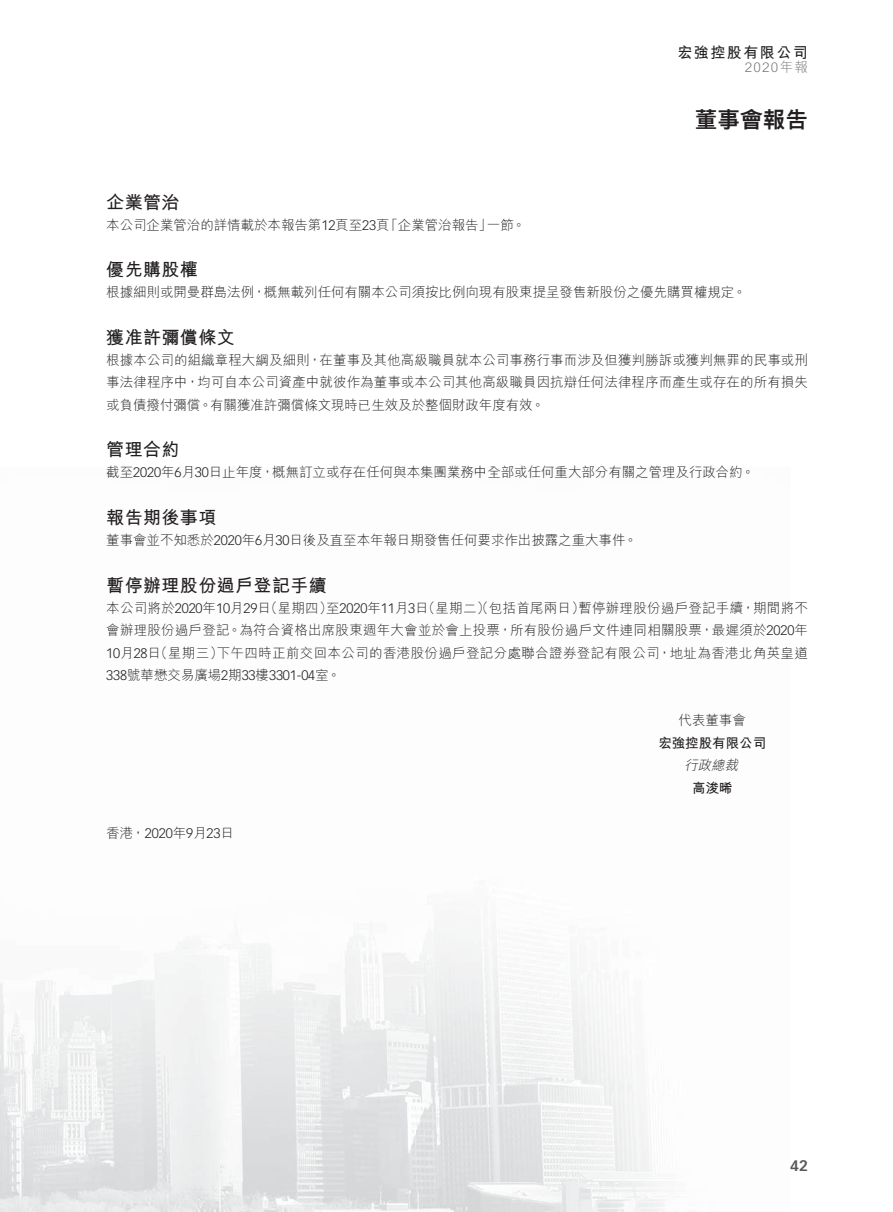
<style>
.page{position:relative;width:893px;height:1212px;background:#fff}
.page>*{position:absolute;margin:0;border:0;box-sizing:border-box;transform-origin:0 0}
.t1{font:22.5px "M Hei HK Heavy E Ten B5 H";letter-spacing:.005em;color:#231f20}
.t2{font:18px "M Hei HK Bold E Ten B5 H";letter-spacing:.025em;color:#231f20}
.t3{font:15px "M Hei HK Bold E Ten B5 H";letter-spacing:.1em;color:#231f20}
.t4{font:700 15px "Vectora LT Std";color:#58595b}
.t5{font:13.5px/22.5px "M Hei HK Light E Ten B5 H";letter-spacing:-.005em;color:#231f20;text-align:justify}
.t6{font:300 13.5px "Vectora LT Std";letter-spacing:-.005em;color:#231f20}
.t7{font:13.5px "M Hei HK Bold E Ten B5 H";color:#231f20}
.t8{font:13.5px "M Hei HK Light E Ten B5 H";letter-spacing:.09em;color:#77787b}
.t9{font:italic 13.5px "M Hei HK Light E Ten B5 H";color:#231f20}
.s1{font-family:"Vectora LT Std";font-weight:300}
.s2{font-family:"M Hei HK Light E Ten B5 H";font-weight:400}
</style>
<div class="page">
<img style="left:0;top:922px;width:666px;height:290px">
<p class="t3" style="left:677px;top:47px;width:132px">宏強控股有限公司</p>
<p class="t8" style="left:745px;top:62px;width:65px">2020年報</p>
<h1 class="t1" style="left:695px;top:111px;width:114px">董事會報告</h1>
<h2 class="t2" style="left:106px;top:195px;width:75px">企業管治</h2>
<p class="t5" style="left:106px;top:215px;width:421px">本公司企業管治的詳情載於本報告第<span class="s1">12</span>頁至<span class="s1">23</span>頁「企業管治報告」一節。</p>
<h2 class="t2" style="left:106px;top:263px;width:93px">優先購股權</h2>
<p class="t5" style="left:106px;top:283px;width:641px">根據細則或開曼群島法例，概無載列任何有關本公司須按比例向現有股東提呈發售新股份之優先購買權規定。</p>
<h2 class="t2" style="left:106px;top:330px;width:130px">獲准許彌償條文</h2>
<p class="t5" style="left:106px;top:350px;width:703px">根據本公司的組織章程大綱及細則，在董事及其他高級職員就本公司事務行事而涉及但獲判勝訴或獲判無罪的民事或刑事法律程序中，均可自本公司資產中就彼作為董事或本公司其他高級職員因抗辯任何法律程序而產生或存在的所有損失或負債撥付彌償。有關獲准許彌償條文現時已生效及於整個財政年度有效。</p>
<h2 class="t2" style="left:106px;top:443px;width:75px">管理合約</h2>
<p class="t5" style="left:106px;top:463px;width:650px">截至<span class="s1">2020</span>年<span class="s1">6</span>月<span class="s1">30</span>日止年度，概無訂立或存在任何與本集團業務中全部或任何重大部分有關之管理及行政合約。</p>
<h2 class="t2" style="left:106px;top:510px;width:112px">報告期後事項</h2>
<p class="t5" style="left:106px;top:530px;width:532px">董事會並不知悉於<span class="s1">2020</span>年<span class="s1">6</span>月<span class="s1">30</span>日後及直至本年報日期發售任何要求作出披露之重大事件。</p>
<h2 class="t2" style="left:106px;top:578px;width:222px">暫停辦理股份過戶登記手續</h2>
<p class="t5" style="left:106px;top:598px;width:703px">本公司將於<span class="s1">2020</span>年<span class="s1">10</span>月<span class="s1">29</span>日（星期四）至<span class="s1">2020</span>年<span class="s1">11</span>月<span class="s1">3</span>日（星期二）（包括首尾兩日）暫停辦理股份過戶登記手續，期間將不會辦理股份過戶登記。為符合資格出席股東週年大會並於會上投票，所有股份過戶文件連同相關股票，最遲須於<span class="s1">2020</span>年<span class="s1">10</span>月<span class="s1">28</span>日（星期三）下午四時正前交回本公司的香港股份過戶登記分處聯合證券登記有限公司，地址為香港北角英皇道</p>
<p class="t6" style="left:106px;top:669px;width:236px">338<span class="s2">號華懋交易廣場</span>2<span class="s2">期</span>33<span class="s2">樓</span>3301-04<span class="s2">室。</span></p>
<p class="t5" style="left:679px;top:710px;width:69px">代表董事會</p>
<p class="t7" style="left:658px;top:737px;width:109px">宏強控股有限公司</p>
<p class="t9" style="left:684px;top:760px;width:58px">行政總裁</p>
<p class="t7" style="left:692px;top:782px;width:42px">高浚晞</p>
<p class="t6" style="left:106px;top:827px;width:129px"><span class="s2">香港，</span>2020<span class="s2">年</span>9<span class="s2">月</span>23<span class="s2">日</span></p>
<p class="t4" style="left:790px;top:1157px;width:19px">42</p>
</div>
